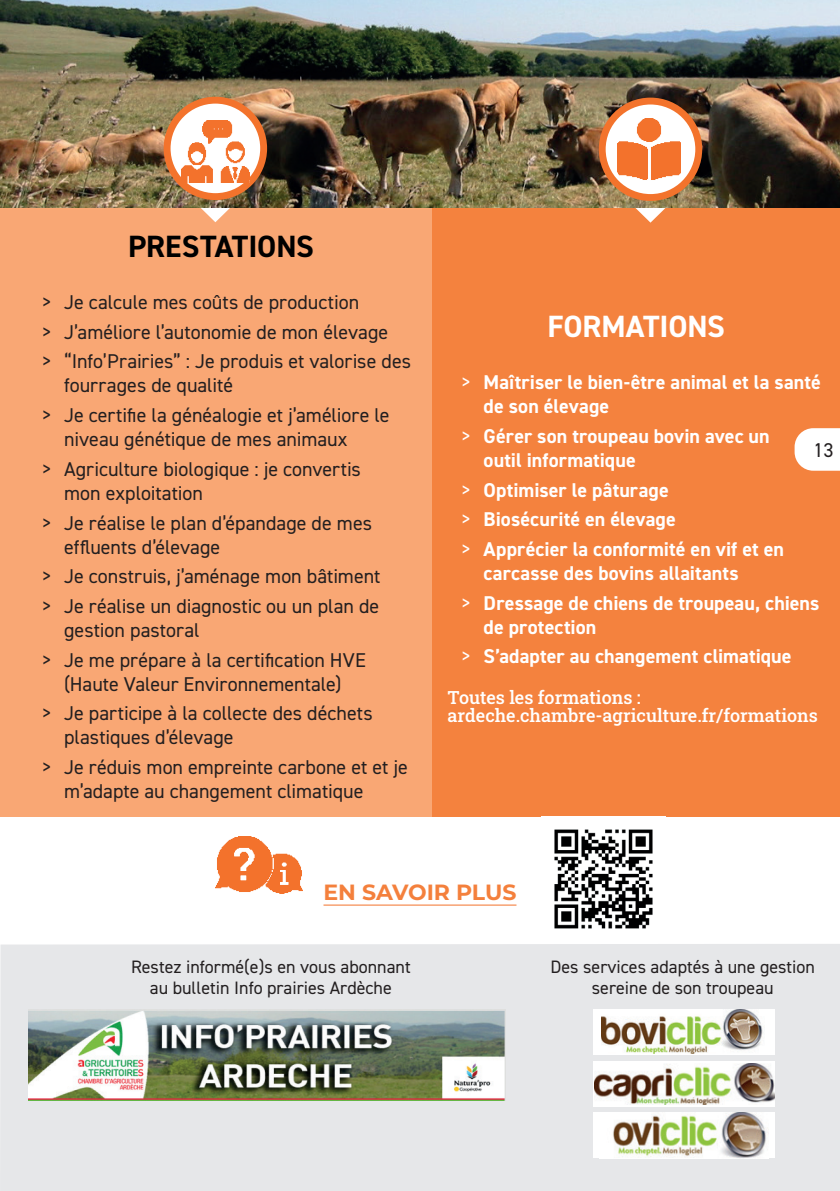
<style>
.page{position:relative;width:840px;height:1191px;background:#fff}
.page>*{position:absolute;margin:0;border:0;box-sizing:border-box;transform-origin:0 0}
.t1{font:700 30.8px "DIN2014";letter-spacing:-.005em;color:#000}
.t2{font:700 30.8px "DIN2014";letter-spacing:-.005em;color:#fff}
.t3{font:700 22px "Montserrat";color:#f4803c}
.t4{font:20px/29.6px "DIN2014";color:#231f20}
.t5{font:700 20px/29.6px "DIN2014";letter-spacing:.005em;color:#fff}
.t6{font:18px/21.6px "DIN2014";color:#231f20;text-align:center}
.t7{font:500 18px/18px "Roboto Slab";color:#fff}
.s1{font-weight:400}
</style>
<div class="page">
<div style="left:430px;top:208px;width:409px;height:608px;background:#f4823e"></div>
<svg style="left:635px;top:208px;width:31px;height:15px"></svg>
<div style="left:0;top:204px;width:431px;height:612px;background:#f9a774"></div>
<svg style="left:201px;top:208px;width:29px;height:14px"></svg>
<img style="left:0;top:0;width:839px;height:208px">
<div style="left:0;top:944px;width:839px;height:247px;background:#e6e7e9"></div>
<svg style="left:167px;top:100px;width:96px;height:97px"></svg>
<div style="left:163px;top:97px;width:104px;height:103px;border:7px solid #f3732c;border-radius:50%"></div>
<img style="left:181px;top:121px;width:68px;height:61px">
<svg style="left:602px;top:101px;width:96px;height:96px"></svg>
<div style="left:598px;top:98px;width:103px;height:103px;border:7px solid #f3732c;border-radius:50%"></div>
<img style="left:617px;top:118px;width:63px;height:62px">
<img style="left:540px;top:816px;width:113px;height:113px">
<img style="left:215px;top:836px;width:87px;height:57px">
<hr style="left:323px;top:904px;width:193px;height:1px;background:#f3732c">
<img style="left:28px;top:1009px;width:477px;height:91px">
<div style="left:592px;top:1009px;width:182px;height:45px;background:#fff"></div>
<img style="left:601px;top:1009px;width:163px;height:44px">
<div style="left:592px;top:1061px;width:182px;height:45px;background:#fff"></div>
<img style="left:594px;top:1063px;width:180px;height:41px">
<div style="left:592px;top:1112px;width:182px;height:46px;background:#fff"></div>
<img style="left:613px;top:1112px;width:155px;height:46px">
<svg style="left:794px;top:428px;width:45px;height:43px;background:#fdf2eb"></svg>
<h1 class="t1" style="left:128px;top:226px;width:187px">PRESTATIONS</h1>
<p class="t4" style="left:41px;top:287px;width:371px">&gt; Je calcule mes coûts de production<br>&gt; J’améliore l’autonomie de mon élevage<br>&gt; “Info’Prairies” : Je produis et valorise des</p>
<p class="t4" style="left:41px;top:370px;width:349px;text-indent:23px">fourrages de qualité<br>&gt; Je certifie la généalogie et j’améliore le</p>
<p class="t4" style="left:41px;top:424px;width:321px;text-align:center">niveau génétique de mes animaux<br>&gt; Agriculture biologique : je convertis</p>
<p class="t4" style="left:41px;top:478px;width:332px;text-indent:23px">mon exploitation<br>&gt; Je réalise le plan d’épandage de mes</p>
<p class="t4" style="left:41px;top:531px;width:340px;text-indent:23px">effluents d’élevage<br>&gt; Je construis, j’aménage mon bâtiment &gt; Je réalise un diagnostic ou un plan de</p>
<p class="t4" style="left:41px;top:615px;width:326px;text-indent:23px">gestion pastoral<br>&gt; Je me prépare à la certification HVE</p>
<p class="t4" style="left:41px;top:668px;width:332px;text-align:center">(Haute Valeur Environnementale)<br>&gt; Je participe à la collecte des déchets</p>
<p class="t4" style="left:41px;top:722px;width:368px;text-indent:23px">plastiques d’élevage<br>&gt; Je réduis mon empreinte carbone et et je</p>
<p class="t4" style="left:64px;top:776px;width:301px">m’adapte au changement climatique</p>
<h1 class="t2" style="left:547px;top:306px;width:179px">FORMATIONS</h1>
<p class="t5" style="left:483px;top:370px;width:338px;line-height:24px;text-indent:-23px"><span class="s1">&gt;</span> Maîtriser le bien-être animal et la santé de son élevage</p>
<p class="t5" style="left:483px;top:424px;width:287px;line-height:24px;text-indent:-23px"><span class="s1">&gt;</span> Gérer son troupeau bovin avec un outil informatique</p>
<p class="t5" style="left:460px;top:474px;width:324px"><span class="s1">&gt;</span> Optimiser le pâturage<br><span class="s1">&gt;</span> Biosécurité en élevage<br><span class="s1">&gt;</span> Apprécier la conformité en vif et en</p>
<p class="t5" style="left:460px;top:558px;width:360px;text-indent:23px">carcasse des bovins allaitants<br><span class="s1">&gt;</span> Dressage de chiens de troupeau, chiens</p>
<p class="t5" style="left:460px;top:611px;width:332px;text-indent:23px">de protection<br><span class="s1">&gt;</span> S’adapter au changement climatique</p>
<p class="t7" style="left:447px;top:688px;width:371px">Toutes les formations : ardeche.chambre-agriculture.fr/formations</p>
<p class="t4" style="left:813px;top:435px;width:21px">13</p>
<p class="t3" style="left:323px;top:876px;width:194px">EN SAVOIR PLUS</p>
<p class="t6" style="left:131px;top:955px;width:281px">Restez informé(e)s en vous abonnant au bulletin Info prairies Ardèche</p>
<p class="t6" style="left:550px;top:955px;width:266px">Des services adaptés à une gestion sereine de son troupeau</p>
</div>
